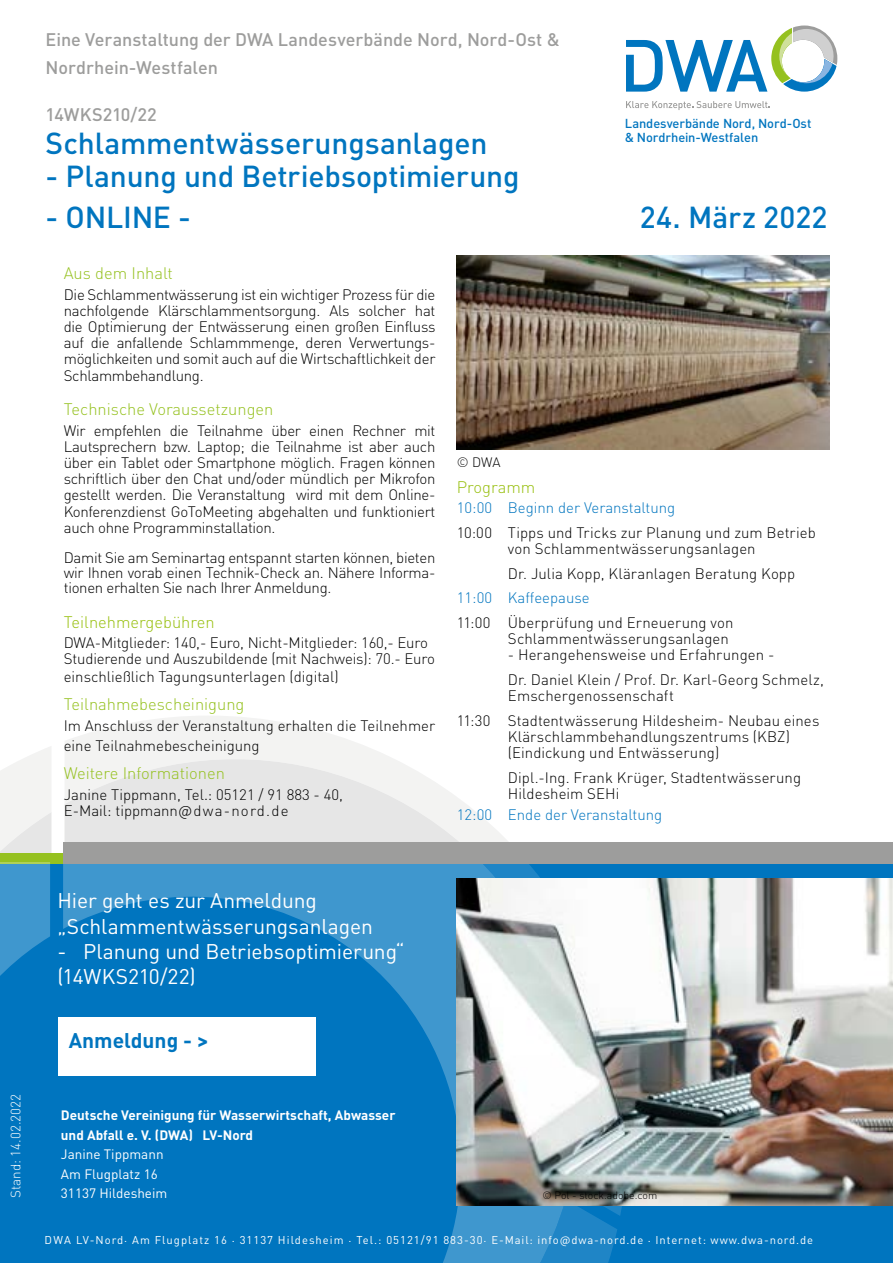
<style>
.page{position:relative;width:893px;height:1263px;background:#fff}
.page>*{position:absolute;margin:0;border:0;box-sizing:border-box;transform-origin:0 0}
.t1{font:500 30px "DINOT";letter-spacing:-.005em;color:#0075bf}
.t2{font:21px/25.2px "DINOT";letter-spacing:-.005em;color:#fff}
.t3{font:700 21px "DINOT";color:#0075bf}
.t4{font:500 18px/27px "DINOT";letter-spacing:-.005em;color:#9d9d9c}
.t5{font:300 16.5px "DINOT";color:#95c11f}
.t6{font:300 16.5px "DINOT";color:#97bf0d}
.t7{font:300 15px/16.2px "DINOT";color:#000}
.t8{font:300 15px "DINOT";color:#0075bf}
.t9{font:700 13.5px/19.5px "DINOT";color:#fff}
.t10{font:13.5px/19.5px "DINOT";color:#fff}
.t11{font:300 13.5px "DINOT";color:#fff}
.t12{font:300 13.5px "DINOT";color:#000}
.t13{font:500 12.9px/14.2px "DINOT";letter-spacing:-.005em;color:#0075bf}
.t14{font:11.25px "DINOT";letter-spacing:.09em;color:#fff}
.t15{font:300 10.5px "DINOT";color:#000}
</style>
<div class="page">
<div style="left:0;top:864px;width:893px;height:399px;background:#0075bf"></div>
<svg style="left:0;top:747px;width:52px;height:106px"></svg>
<svg style="left:65px;top:716px;width:523px;height:127px"></svg>
<div style="left:0;top:853px;width:64px;height:11px;background:#95c11f"></div>
<svg style="left:0;top:862px;width:617px;height:401px"></svg>
<svg style="left:47px;top:1138px;width:519px;height:125px"></svg>
<div style="left:64px;top:843px;width:829px;height:21px;background:#9d9d9c"></div>
<div style="left:58px;top:1017px;width:257px;height:58px;background:#fff"></div>
<img style="left:457px;top:878px;width:436px;height:327px">
<img style="left:457px;top:255px;width:372px;height:194px">
<svg style="left:626px;top:101px;width:144px;height:9px"></svg>
<svg style="left:626px;top:26px;width:211px;height:66px"></svg>
<p class="t4" style="left:46px;top:25px;width:515px">Eine Veranstaltung der DWA Landesverbände Nord, Nord-Ost &amp;<br>Nordrhein-Westfalen</p>
<p class="t4" style="left:46px;top:100px;width:113px">14WKS210/22</p>
<h1 class="t1" style="left:46px;top:120px;width:443px">Schlammentwässerungsanlagen</h1>
<h1 class="t1" style="left:46px;top:153px;width:475px">- Planung und Betriebsoptimierung</h1>
<h1 class="t1" style="left:46px;top:194px;width:147px">- ONLINE -</h1>
<h1 class="t1" style="left:640px;top:194px;width:189px">24. März 2022</h1>
<p class="t13" style="left:625px;top:115px;width:188px">Landesverbände Nord, Nord-Ost &amp; Nordrhein-Westfalen</p>
<p class="t5" style="left:64px;top:261px;width:111px">Aus dem Inhalt</p>
<p class="t7" style="left:64px;top:285px;width:373px;text-align:justify">Die Schlammentwässerung ist ein wichtiger Prozess für die nachfolgende Klärschlammentsorgung. Als solcher hat die Optimierung der Entwässerung einen großen Einfluss auf die anfallende Schlammmenge, deren Verwertungs&shy;möglichkeiten und somit auch auf die Wirtschaftlichkeit der Schlammbehandlung.</p>
<p class="t5" style="left:64px;top:397px;width:211px">Technische Voraussetzungen</p>
<p class="t7" style="left:64px;top:421px;width:373px;text-align:justify">Wir empfehlen die Teilnahme über einen Rechner mit Lautsprechern bzw. Laptop; die Teilnahme ist aber auch über ein Tablet oder Smartphone möglich. Fragen können schriftlich über den Chat und/oder mündlich per Mikrofon gestellt werden. Die Veranstaltung wird mit dem Online-Konferenzdienst GoToMeeting abgehalten und funktioniert auch ohne Programminstallation.</p>
<p class="t7" style="left:64px;top:549px;width:373px;line-height:15px;text-align:justify">Damit Sie am Seminartag entspannt starten können, bieten wir Ihnen vorab einen Technik-Check an. Nähere Informa&shy;tionen erhalten Sie nach Ihrer Anmeldung.</p>
<p class="t6" style="left:64px;top:609px;width:152px">Teilnehmergebühren</p>
<p class="t7" style="left:64px;top:633px;width:373px">DWA-Mitglieder: 140,- Euro, Nicht-Mitglieder: 160,- Euro<br>Studierende und Auszubildende (mit Nachweis): 70.- Euro</p>
<p class="t7" style="left:64px;top:668px;width:276px">einschließlich Tagungsunterlagen (digital)</p>
<p class="t5" style="left:64px;top:692px;width:182px">Teilnahmebescheinigung</p>
<p class="t7" style="left:64px;top:715px;width:373px;line-height:19.8px">Im Anschluss der Veranstaltung erhalten die Teilnehmer eine Teilnahmebescheinigung</p>
<p class="t5" style="left:64px;top:761px;width:163px">Weitere Informationen</p>
<p class="t7" style="left:64px;top:785px;width:281px">Janine Tippmann, Tel.: 05121 / 91 883 - 40,<br>E-Mail: tippmann@dwa-nord.de</p>
<p class="t12" style="left:457px;top:452px;width:45px">© DWA</p>
<p class="t6" style="left:457px;top:474px;width:80px">Programm</p>
<p class="t8" style="left:457px;top:496px;width:220px">10:00 Beginn der Veranstaltung</p>
<p class="t7" style="left:508px;top:523px;width:309px;text-indent:-51px">10:00 Tipps und Tricks zur Planung und zum Betrieb von Schlammentwässerungsanlagen</p>
<p class="t7" style="left:508px;top:564px;width:289px">Dr. Julia Kopp, Kläranlagen Beratung Kopp</p>
<p class="t8" style="left:457px;top:587px;width:134px">11:00 Kaffeepause</p>
<p class="t7" style="left:508px;top:613px;width:227px;text-indent:-51px">11:00 Überprüfung und Erneuerung von<br>Schlammentwässerungsanlagen</p>
<p class="t7" style="left:508px;top:642px;width:318px;line-height:24.8px">- Herangehensweise und Erfahrungen -<br>Dr. Daniel Klein / Prof. Dr. Karl-Georg Schmelz,</p>
<p class="t7" style="left:457px;top:683px;width:364px;line-height:24.8px;text-indent:51px">Emschergenossenschaft<br>11:30 Stadtentwässerung Hildesheim- Neubau eines</p>
<p class="t7" style="left:508px;top:728px;width:284px">Klärschlammbehandlungszentrums (KBZ) (Eindickung und Entwässerung)</p>
<p class="t7" style="left:508px;top:769px;width:295px">Dipl.-Ing. Frank Krüger, Stadtentwässerung<br>Hildesheim SEHi</p>
<p class="t8" style="left:457px;top:803px;width:207px">12:00 Ende der Veranstaltung</p>
<p class="t11" style="left:5px;top:1198px;width:106px;rotate:-90deg">Stand: 14.02.2022</p>
<h2 class="t2" style="left:58px;top:887px;width:317px">Hier geht es zur Anmeldung „Schlammentwässerungsanlagen</h2>
<h2 class="t2" style="left:58px;top:937px;width:349px">- Planung und Betriebsoptimierung“ (14WKS210/22)</h2>
<h2 class="t3" style="left:69px;top:1024px;width:141px">Anmeldung - &gt;</h2>
<p class="t9" style="left:61px;top:1105px;width:336px">Deutsche Vereinigung für Wasserwirtschaft, Abwasser und Abfall e. V. (DWA) LV-Nord</p>
<p class="t10" style="left:61px;top:1144px;width:104px">Janine Tippmann<br>Am Flugplatz 16</p>
<p class="t10" style="left:61px;top:1183px;width:108px">31137 Hildesheim</p>
<p class="t14" style="left:45px;top:1231px;width:770px">DWA LV-Nord. Am Flugplatz 16 . 31137 Hildesheim . Tel.: 05121/91 883-30. E-Mail: info@dwa-nord.de . Internet: www.dwa-nord.de</p>
<p class="t15" style="left:543px;top:1188px;width:116px">© Pol - stock.adobe.com</p>
</div>
